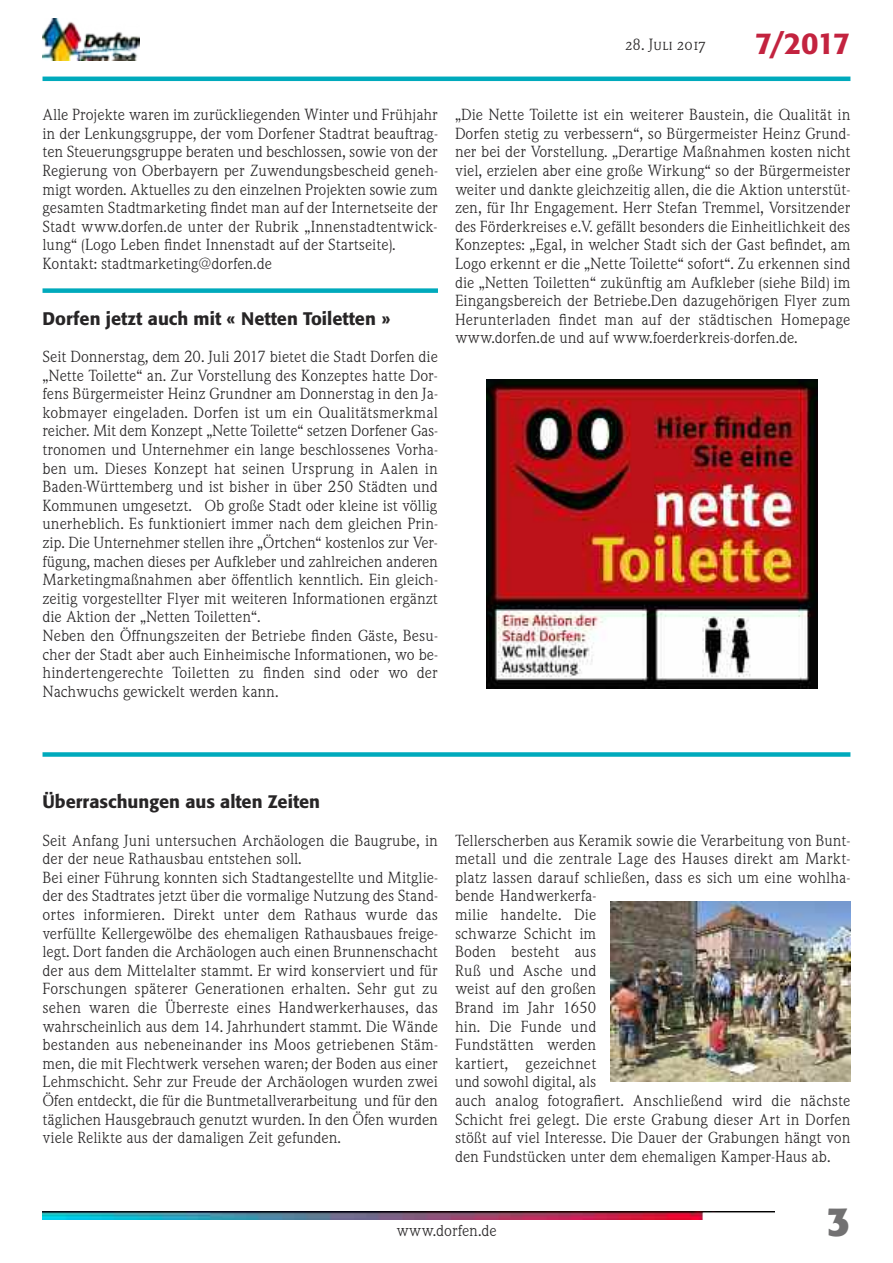
<style>
.page{position:relative;width:893px;height:1263px;background:#fff}
.page>*{position:absolute;margin:0;border:0;box-sizing:border-box;transform-origin:0 0}
.t1{font:700 40.5px "Formata";color:#727172}
.t2{font:500 30px "Formata";color:#c3233f}
.t3{font:500 18px "Formata";color:#272526}
.t4{font:15px/18.6px "Weidemann SB";color:#272526}
.t5{font:15px "Weidemann SB Caps";color:#272526}
</style>
<div class="page">
<img style="left:43px;top:19px;width:97px;height:41px">
<img style="left:43px;top:1212px;width:732px;height:7px">
<hr style="left:43px;top:77px;width:807px;height:4px;background:#00aabc">
<div style="left:43px;top:752px;width:807px;height:5px;background:#00aabc"></div>
<div style="left:43px;top:288px;width:395px;height:5px;background:#00aabc"></div>
<img style="left:486px;top:379px;width:331px;height:310px">
<img style="left:610px;top:901px;width:240px;height:180px">
<p class="t5" style="left:625px;top:36px;width:82px">28. Juli 2017</p>
<h2 class="t2" style="left:755px;top:30px;width:97px">7/2017</h2>
<p class="t4" style="left:43px;top:106px;width:397px">Alle Projekte waren im zurückliegenden Winter und Frühjahr in der Lenkungsgruppe, der vom Dorfener Stadtrat beauftrag&shy;ten Steuerungsgruppe beraten und beschlossen, sowie von der Regierung von Oberbayern per Zuwendungsbescheid geneh&shy;migt worden. Aktuelles zu den einzelnen Projekten sowie zum gesamten Stadtmarketing findet man auf der Internetseite der Stadt www.dorfen.de unter der Rubrik „Innenstadtentwick&shy;lung“ (Logo Leben findet Innenstadt auf der Startseite).<br>Kontakt: stadtmarketing@dorfen.de</p>
<p class="t3" style="left:43px;top:311px;width:350px">Dorfen jetzt auch mit « Netten Toiletten »</p>
<p class="t4" style="left:43px;top:347px;width:397px">Seit Donnerstag, dem 20. Juli 2017 bietet die Stadt Dorfen die „Nette Toilette“ an. Zur Vorstellung des Konzeptes hatte Dor&shy;fens Bürgermeister Heinz Grundner am Donnerstag in den Ja&shy;kobmayer eingeladen. Dorfen ist um ein Qualitätsmerkmal reicher. Mit dem Konzept „Nette Toilette“ setzen Dorfener Gas&shy;tronomen und Unternehmer ein lange beschlossenes Vorha&shy;ben um. Dieses Konzept hat seinen Ursprung in Aalen in Baden-Württemberg und ist bisher in über 250 Städten und Kommunen umgesetzt. Ob große Stadt oder kleine ist völlig unerheblich. Es funktioniert immer nach dem gleichen Prin&shy;zip. Die Unternehmer stellen ihre „Örtchen“ kostenlos zur Ver&shy;fügung, machen dieses per Aufkleber und zahlreichen anderen Marketingmaßnahmen aber öffentlich kenntlich. Ein gleich&shy;zeitig vorgestellter Flyer mit weiteren Informationen ergänzt die Aktion der „Netten Toiletten“.<br>Neben den Öffnungszeiten der Betriebe finden Gäste, Besu&shy;cher der Stadt aber auch Einheimische Informationen, wo be&shy;hindertengerechte Toiletten zu finden sind oder wo der Nachwuchs gewickelt werden kann.</p>
<p class="t4" style="left:455px;top:106px;width:397px;text-align:justify">„Die Nette Toilette ist ein weiterer Baustein, die Qualität in Dorfen stetig zu verbessern“, so Bürgermeister Heinz Grund&shy;ner bei der Vorstellung. „Derartige Maßnahmen kosten nicht viel, erzielen aber eine große Wirkung“ so der Bürgermeister weiter und dankte gleichzeitig allen, die die Aktion unterstüt&shy;zen, für Ihr Engagement. Herr Stefan Tremmel, Vorsitzender des Förderkreises e.V. gefällt besonders die Einheitlichkeit des Konzeptes: „Egal, in welcher Stadt sich der Gast befindet, am Logo erkennt er die „Nette Toilette“ sofort“. Zu erkennen sind die „Netten Toiletten“ zukünftig am Aufkleber (siehe Bild) im Eingangsbereich der Betriebe.Den dazugehörigen Flyer zum Herunterladen findet man auf der städtischen Homepage www.dorfen.de und auf www.foerderkreis-dorfen.de.</p>
<p class="t3" style="left:43px;top:794px;width:279px">Überraschungen aus alten Zeiten</p>
<p class="t4" style="left:42px;top:831px;width:397px">Seit Anfang Juni untersuchen Archäologen die Baugrube, in der der neue Rathausbau entstehen soll.<br>Bei einer Führung konnten sich Stadtangestellte und Mitglie&shy;der des Stadtrates jetzt über die vormalige Nutzung des Stand&shy;ortes informieren. Direkt unter dem Rathaus wurde das verfüllte Kellergewölbe des ehemaligen Rathausbaues freige&shy;legt. Dort fanden die Archäologen auch einen Brunnenschacht der aus dem Mittelalter stammt. Er wird konserviert und für Forschungen späterer Generationen erhalten. Sehr gut zu sehen waren die Überreste eines Handwerkerhauses, das wahrscheinlich aus dem 14. Jahrhundert stammt. Die Wände bestanden aus nebeneinander ins Moos getriebenen Stäm&shy;men, die mit Flechtwerk versehen waren; der Boden aus einer Lehmschicht. Sehr zur Freude der Archäologen wurden zwei Öfen entdeckt, die für die Buntmetallverarbeitung und für den täglichen Hausgebrauch genutzt wurden. In den Öfen wurden viele Relikte aus der damaligen Zeit gefunden.</p>
<p class="t4" style="left:455px;top:831px;width:397px">Tellerscherben aus Keramik sowie die Verarbeitung von Bunt&shy;metall und die zentrale Lage des Hauses direkt am Markt&shy;platz lassen darauf schließen, dass es sich um eine wohlha&shy;bende Handwerkerfa-<br>milie handelte. Die<br>schwarze Schicht im<br>Boden besteht aus<br>Ruß und Asche und<br>weist auf den großen<br>Brand im Jahr 1650<br>hin. Die Funde und<br>Fundstätten werden<br>kartiert, gezeichnet<br>und sowohl digital, als<br>auch analog fotografiert. Anschließend wird die nächste Schicht frei gelegt. Die erste Grabung dieser Art in Dorfen stößt auf viel Interesse. Die Dauer der Grabungen hängt von den Fundstücken unter dem ehemaligen Kamper-Haus ab.</p>
<p class="t4" style="left:396px;top:1222px;width:102px">www.dorfen.de</p>
<h1 class="t1" style="left:827px;top:1204px;width:25px">3</h1>
</div>
